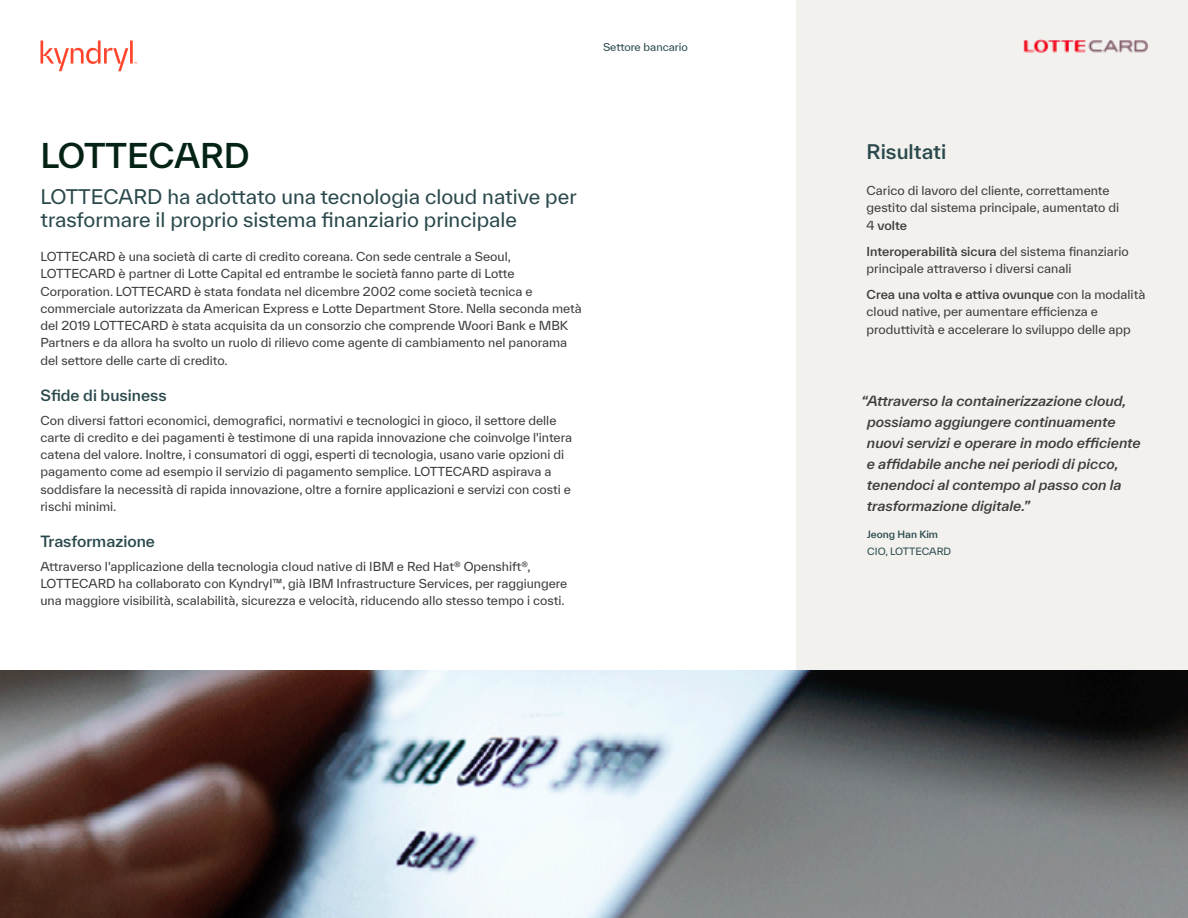
<style>
.page{position:relative;width:1188px;height:918px;background:#fff}
.page>*{position:absolute;margin:0;border:0;box-sizing:border-box;transform-origin:0 0}
.t1{font:500 33px "TWK Everett";color:#042315}
.t2{font:19.5px/22.5px "TWK Everett";color:#2a494c}
.t3{font:500 19.5px "TWK Everett";color:#2a494c}
.t4{font:500 15px "TWK Everett";color:#2a494c}
.t5{font:italic 500 13.5px/21px "TWK Everett";color:#3d3c3c}
.t6{font:12px/17.2px "TWK Everett";color:#3d3c3c}
.t7{font:10.5px "TWK Everett";color:#2a494c}
.t8{font:9.75px "TWK Everett";color:#2a494c}
.t9{font:500 9.75px "TWK Everett";color:#2a494c}
.s1{font-weight:500}
</style>
<div class="page">
<div style="left:796px;top:0;width:392px;height:918px;background:#f2f1ee"></div>
<img style="left:0;top:671px;width:1188px;height:247px">
<img style="left:1023px;top:39px;width:126px;height:14px">
<svg style="left:41px;top:40px;width:96px;height:31px"></svg>
<p class="t7" style="left:603px;top:40px;width:86px">Settore bancario</p>
<h1 class="t1" style="left:40px;top:133px;width:211px">LOTTECARD</h1>
<h2 class="t2" style="left:40px;top:186px;width:538px">LOTTECARD ha adottato una tecnologia cloud native per trasformare il proprio sistema finanziario principale</h2>
<p class="t6" style="left:40px;top:248px;width:543px">LOTTECARD è una società di carte di credito coreana. Con sede centrale a Seoul, LOTTECARD è partner di Lotte Capital ed entrambe le società fanno parte di Lotte Corporation. LOTTECARD è stata fondata nel dicembre 2002 come società tecnica e commerciale autorizzata da American Express e Lotte Department Store. Nella seconda metà del 2019 LOTTECARD è stata acquisita da un consorzio che comprende Woori Bank e MBK Partners e da allora ha svolto un ruolo di rilievo come agente di cambiamento nel panorama del settore delle carte di credito.</p>
<p class="t4" style="left:40px;top:384px;width:128px">Sfide di business</p>
<p class="t6" style="left:40px;top:411px;width:533px">Con diversi fattori economici, demografici, normativi e tecnologici in gioco, il settore delle carte di credito e dei pagamenti è testimone di una rapida innovazione che coinvolge l'intera catena del valore. Inoltre, i consumatori di oggi, esperti di tecnologia, usano varie opzioni di pagamento come ad esempio il servizio di pagamento semplice. LOTTECARD aspirava a soddisfare la necessità di rapida innovazione, oltre a fornire applicazioni e servizi con costi e rischi minimi.</p>
<p class="t4" style="left:40px;top:531px;width:116px">Trasformazione</p>
<p class="t6" style="left:40px;top:558px;width:528px">Attraverso l'applicazione della tecnologia cloud native di IBM e Red Hat<sup>®</sup> Openshift<sup>®</sup>,<br>LOTTECARD ha collaborato con Kyndryl™, già IBM Infrastructure Services, per raggiungere una maggiore visibilità, scalabilità, sicurezza e velocità, riducendo allo stesso tempo i costi.</p>
<h2 class="t3" style="left:867px;top:138px;width:81px">Risultati</h2>
<p class="t6" style="left:867px;top:182px;width:254px">Carico di lavoro del cliente, correttamente gestito dal sistema principale, aumentato di<br>4 <span class="s1">volte</span></p>
<p class="t6" style="left:867px;top:242px;width:264px"><span class="s1">Interoperabilità sicura</span> del sistema finanziario principale attraverso i diversi canali</p>
<p class="t6" style="left:867px;top:286px;width:280px"><span class="s1">Crea una volta e attiva ovunque</span> con la modalità cloud native, per aumentare efficienza e produttività e accelerare lo sviluppo delle app</p>
<p class="t5" style="left:867px;top:390px;width:276px;text-indent:-5px">“Attraverso la containerizzazione cloud, possiamo aggiungere continuamente nuovi servizi e operare in modo efficiente e affidabile anche nei periodi di picco, tenendoci al contempo al passo con la trasformazione digitale.”</p>
<p class="t9" style="left:867px;top:527px;width:72px">Jeong Han Kim</p>
<p class="t8" style="left:867px;top:544px;width:85px">CIO, LOTTECARD</p>
</div>
